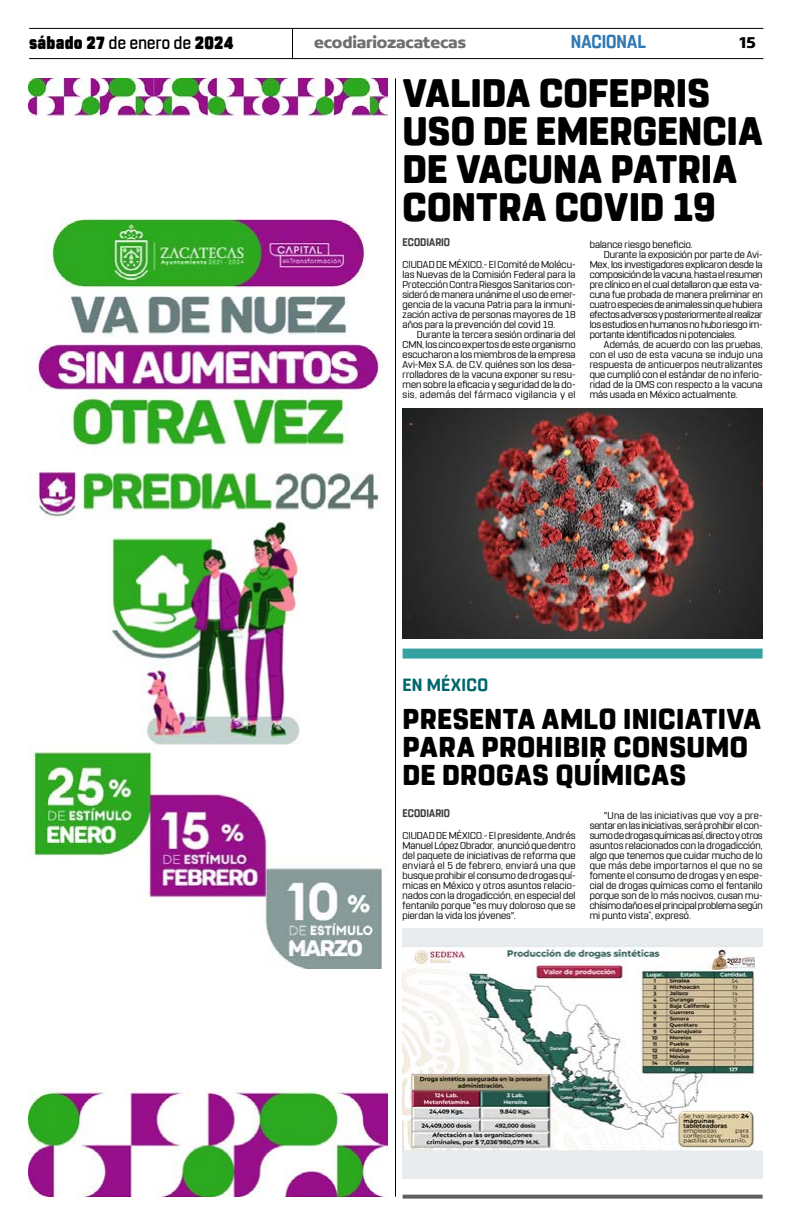
<style>
.page{position:relative;width:791px;height:1225px;background:#fff}
.page>*{position:absolute;margin:0;border:0;box-sizing:border-box;transform-origin:0 0}
.t1{font:800 39.6px/38px "Rohn Rounded";letter-spacing:.005em;color:#000}
.t2{font:800 28.6px/28px "Rohn Rounded";letter-spacing:.01em;color:#000}
.t3{font:700 18.6px "Rohn Rounded";color:#327ab3;scale:.91 1}
.t4{font:900 17.6px "Rohn Rounded";letter-spacing:.02em;color:#000;scale:.91 1}
.t5{font:700 17.6px "Rohn Rounded";letter-spacing:.02em;color:#00666c}
.t6{font:700 16.9px "Concord";letter-spacing:-.01em;color:#706f6f}
.t7{font:700 16.9px "Concord";color:#000}
.t8{font:700 11px "Rohn Rounded";letter-spacing:.005em;color:#3d3d3d;scale:.91 1}
.t9{font:10px/10px "Rohn Rounded";color:#000;text-align:justify}
.t10{font:10px "Rohn Rounded";letter-spacing:-.02em;color:#000}
.t11{font:10px "Rohn Rounded";letter-spacing:-.025em;color:#000}
.t12{font:10px "Rohn Rounded";letter-spacing:.02em;color:#000}
.s1{font-weight:500}
</style>
<div class="page">
<svg style="left:403px;top:1194px;width:360px;height:4px"></svg>
<hr style="left:29px;top:28px;width:734px;height:1px;background:#000">
<hr style="left:292px;top:28px;width:1px;height:31px;background:#000">
<hr style="left:29px;top:58px;width:734px;height:1px;background:#000">
<img style="left:29px;top:218px;width:353px;height:750px">
<img style="left:28px;top:1088px;width:360px;height:108px">
<img style="left:28px;top:78px;width:360px;height:40px">
<hr style="left:395px;top:78px;width:1px;height:1118px;background:#000">
<div style="left:403px;top:648px;width:360px;height:10px;background:#36a1a1"></div>
<img style="left:403px;top:408px;width:360px;height:230px">
<img style="left:403px;top:928px;width:360px;height:250px">
<h3 class="t4" style="left:29px;top:33px;width:226px">sábado 27 <span class="s1">de enero de</span> 2024</h3>
<h3 class="t6" style="left:314px;top:32px;width:153px">ecodiariozacatecas</h3>
<h3 class="t3" style="left:571px;top:31px;width:84px">NACIONAL</h3>
<h3 class="t7" style="left:739px;top:32px;width:18px">15</h3>
<h1 class="t1" style="left:403px;top:75px;width:362px">VALIDA COFEPRIS<br>USO DE EMERGENCIA<br>DE VACUNA PATRIA<br>CONTRA COVID 19</h1>
<p class="t9" style="left:403px;top:260px;width:174px">CIUDAD DE MÉXICO.- El Comité de Molécu&shy;las Nuevas de la Comisión Federal para la Protección Contra Riesgos Sanitarios con&shy;sideró de manera unánime el uso de emer&shy;gencia de la vacuna Patria para la inmuni&shy;zación activa de personas mayores de 18 años para la prevención del covid 19.</p>
<p class="t9" style="left:403px;top:330px;width:174px;text-indent:14px">Durante la tercera sesión ordinaria del CMN, los cinco expertos de este organismo escucharon a los miembros de la empresa Avi-Mex S.A. de C.V. quiénes son los desa&shy;rrolladores de la vacuna exponer su resu&shy;men sobre la eficacia y seguridad de la do&shy;sis, además del fármaco vigilancia y el</p>
<p class="t8" style="left:403px;top:236px;width:54px">ECODIARIO</p>
<p class="t9" style="left:590px;top:240px;width:105px">balance riesgo beneficio.</p>
<p class="t9" style="left:604px;top:250px;width:160px">Durante la exposición por parte de Avi-</p>
<p class="t9" style="left:590px;top:260px;width:174px">Mex, los investigadores explicaron desde la</p>
<p class="t10" style="left:590px;top:269px;width:174px">composición de la vacuna, hasta el resumen</p>
<p class="t9" style="left:590px;top:280px;width:174px">pre clínico en el cual detallaron que esta va-</p>
<p class="t9" style="left:590px;top:290px;width:174px">cuna fue probada de manera preliminar en</p>
<p class="t10" style="left:590px;top:299px;width:174px">cuatro especies de animales sin que hubiera</p>
<p class="t11" style="left:590px;top:309px;width:174px">efectos adversos y posteriormente al realizar</p>
<p class="t9" style="left:590px;top:320px;width:174px">los estudios en humanos no hubo riesgo im-</p>
<p class="t9" style="left:590px;top:330px;width:148px">portante identificados ni potenciales.</p>
<p class="t9" style="left:604px;top:340px;width:160px">Además, de acuerdo con las pruebas,</p>
<p class="t12" style="left:590px;top:349px;width:174px">con el uso de esta vacuna se indujo una</p>
<p class="t9" style="left:590px;top:360px;width:174px">respuesta de anticuerpos neutralizantes</p>
<p class="t9" style="left:590px;top:370px;width:174px">que cumplió con el estándar de no inferio-</p>
<p class="t9" style="left:590px;top:380px;width:174px">ridad de la OMS con respecto a la vacuna</p>
<p class="t9" style="left:590px;top:390px;width:149px">más usada en México actualmente.</p>
<h3 class="t5" style="left:403px;top:675px;width:87px">EN MÉXICO</h3>
<h2 class="t2" style="left:403px;top:705px;width:360px">PRESENTA AMLO INICIATIVA<br>PARA PROHIBIR CONSUMO<br>DE DROGAS QUÍMICAS</h2>
<p class="t8" style="left:403px;top:806px;width:54px">ECODIARIO</p>
<p class="t9" style="left:403px;top:830px;width:174px">CIUDAD DE MÉXICO.- El presidente, Andrés Manuel López Obrador, anunció que dentro del paquete de iniciativas de reforma que enviará el 5 de febrero, enviará una que busque prohibir el consumo de drogas quí&shy;micas en México y otros asuntos relacio&shy;nados con la drogadicción, en especial del fentanilo porque "es muy doloroso que se pierdan la vida los jóvenes".</p>
<p class="t9" style="left:590px;top:810px;width:174px;text-indent:14px">"Una de las iniciativas que voy a pre&shy;sentar en las iniciativas, será prohibir el con&shy;sumo de drogas químicas así, directo y otros asuntos relacionados con la drogadicción, algo que tenemos que cuidar mucho de lo que más debe importarnos el que no se fomente el consumo de drogas y en espe&shy;cial de drogas químicas como el fentanilo porque son de lo más nocivos, cusan mu&shy;chísimo daño es el principal problema según mi punto vista”, expresó.</p>
</div>
